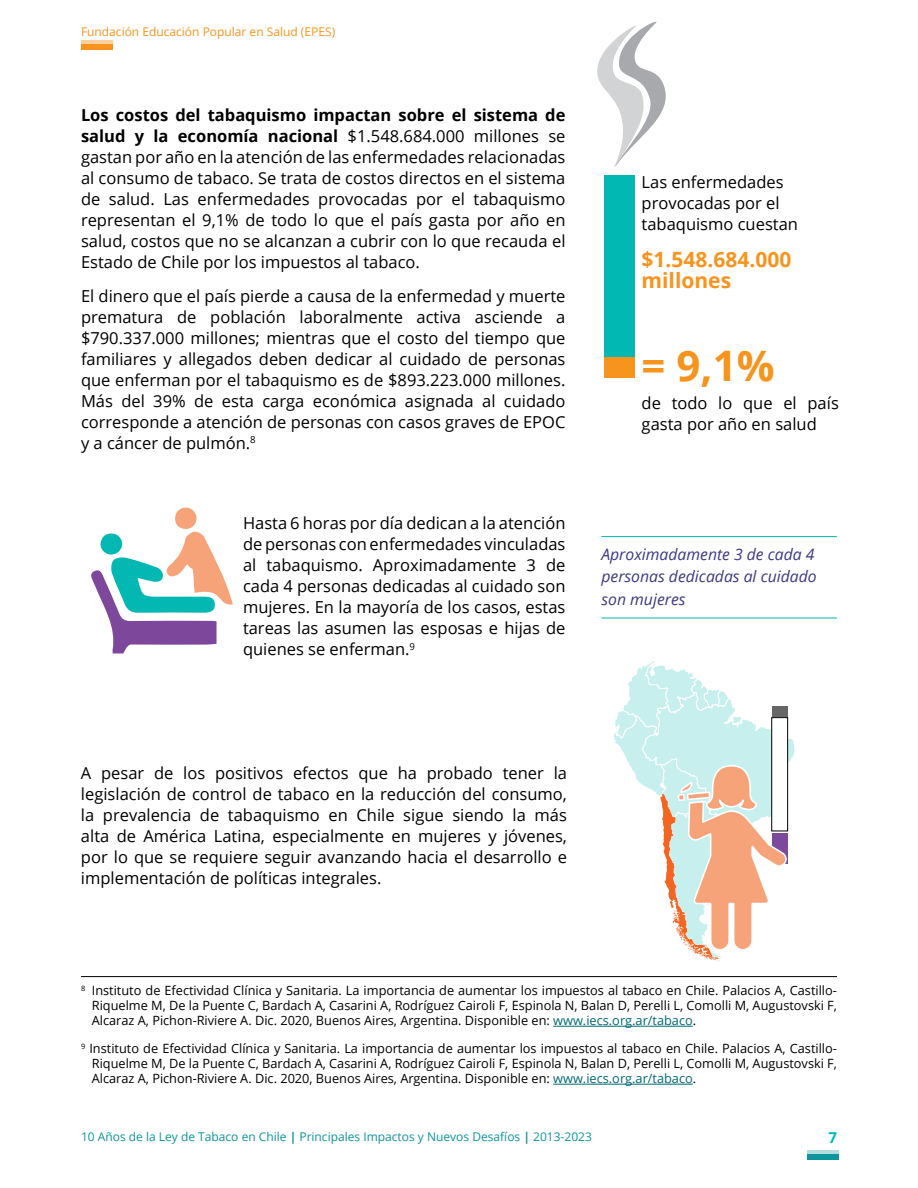
<style>
.page{position:relative;width:918px;height:1188px;background:#fff}
.page>*{position:absolute;margin:0;border:0;box-sizing:border-box;transform-origin:0 0}
.t1{font:700 42px "Open Sans";color:#f7941e}
.t2{font:700 21px/21px "Open Sans";color:#f7941e}
.t3{font:16.5px/21px "Open Sans";color:#000;text-align:justify}
.t4{font:italic 15.75px/22.5px "Open Sans";color:#3d3984}
.t5{font:700 15px "Open Sans";color:#02b8b3}
.t6{font:12.75px/15px "Open Sans";color:#000;text-align:justify}
.t7{font:12px "Open Sans";color:#0e949c}
.t8{font:12px "Open Sans";color:#f7941e}
.s1{font-weight:700}
.s2{color:#006872}
</style>
<div class="page">
<div style="left:807px;top:1154px;width:31px;height:6px;background:#0e949c"></div>
<hr style="left:807px;top:1150px;width:31px;height:3px;background:#b1dedc">
<div style="left:81px;top:45px;width:32px;height:5px;background:#f7941e"></div>
<hr style="left:81px;top:40px;width:32px;height:4px;background:#fed09e">
<div style="left:604px;top:176px;width:31px;height:202px;background:#02b8b3"></div>
<div style="left:604px;top:358px;width:31px;height:20px;background:#f7941e"></div>
<svg style="left:597px;top:21px;width:69px;height:146px"></svg>
<hr style="left:81px;top:976px;width:756px;height:1px;background:#000">
<hr style="left:553px;top:1026px;width:140px;height:1px;background:#006872">
<hr style="left:553px;top:1084px;width:140px;height:1px;background:#006872">
<svg style="left:91px;top:531px;width:142px;height:122px"></svg>
<div style="left:175px;top:507px;width:21px;height:22px;background:#f7a37a;border-radius:50%"></div>
<div style="left:100px;top:533px;width:22px;height:22px;background:#03b8b3;border-radius:50%"></div>
<hr style="left:602px;top:536px;width:235px;height:1px;background:#02b8b3">
<hr style="left:602px;top:618px;width:235px;height:1px;background:#02b8b3">
<svg style="left:613px;top:661px;width:182px;height:301px"></svg>
<p class="t8" style="left:81px;top:24px;width:256px">Fundación Educación Popular en Salud (EPES)</p>
<p class="t3" style="left:81px;top:104px;width:486px"><span class="s1">Los costos del tabaquismo impactan sobre el sistema de salud y la economía nacional</span> $1.548.684.000 millones se gastan por año en la atención de las enfermedades relacionadas al consumo de tabaco. Se trata de costos directos en el sistema de salud. Las enfermedades provocadas por el tabaquismo representan el 9,1% de todo lo que el país gasta por año en salud, costos que no se alcanzan a cubrir con lo que recauda el Estado de Chile por los impuestos al tabaco.</p>
<p class="t3" style="left:81px;top:285px;width:486px">El dinero que el país pierde a causa de la enfermedad y muerte prematura de población laboralmente activa asciende a $790.337.000 millones; mientras que el costo del tiempo que familiares y allegados deben dedicar al cuidado de personas que enferman por el tabaquismo es de $893.223.000 millones.<br>Más del 39% de esta carga económica asignada al cuidado corresponde a atención de personas con casos graves de EPOC y a cáncer de pulmón.<sup>8</sup></p>
<p class="t3" style="left:243px;top:512px;width:324px">Hasta 6 horas por día dedican a la atención de personas con enfermedades vinculadas al tabaquismo. Aproximadamente 3 de cada 4 personas dedicadas al cuidado son mujeres. En la mayoría de los casos, estas tareas las asumen las esposas e hijas de quienes se enferman.<sup>9</sup></p>
<p class="t3" style="left:642px;top:171px;width:158px;text-align:left">Las enfermedades provocadas por el tabaquismo cuestan</p>
<p class="t2" style="left:642px;top:248px;width:151px">$1.548.684.000 millones</p>
<h1 class="t1" style="left:642px;top:336px;width:134px">= 9,1%</h1>
<p class="t3" style="left:642px;top:392px;width:199px">de todo lo que el país gasta por año en salud</p>
<p class="t4" style="left:602px;top:542px;width:217px">Aproximadamente 3 de cada 4 personas dedicadas al cuidado son mujeres</p>
<p class="t3" style="left:81px;top:762px;width:488px">A pesar de los positivos efectos que ha probado tener la legislación de control de tabaco en la reducción del consumo, la prevalencia de tabaquismo en Chile sigue siendo la más alta de América Latina, especialmente en mujeres y jóvenes, por lo que se requiere seguir avanzando hacia el desarrollo e implementación de políticas integrales.</p>
<p class="t6" style="left:92px;top:983px;width:747px;text-indent:-11px"><sup>8</sup> Instituto de Efectividad Clínica y Sanitaria. La importancia de aumentar los impuestos al tabaco en Chile. Palacios A, Castillo-Riquelme M, De la Puente C, Bardach A, Casarini A, Rodríguez Cairoli F, Espinola N, Balan D, Perelli L, Comolli M, Augustovski F, Alcaraz A, Pichon-Riviere A. Dic. 2020, Buenos Aires, Argentina. Disponible en: <span class="s2">www.iecs.org.ar/tabaco</span>.</p>
<p class="t6" style="left:92px;top:1041px;width:747px;text-indent:-11px"><sup>9</sup> Instituto de Efectividad Clínica y Sanitaria. La importancia de aumentar los impuestos al tabaco en Chile. Palacios A, Castillo-Riquelme M, De la Puente C, Bardach A, Casarini A, Rodríguez Cairoli F, Espinola N, Balan D, Perelli L, Comolli M, Augustovski F, Alcaraz A, Pichon-Riviere A. Dic. 2020, Buenos Aires, Argentina. Disponible en: <span class="s2">www.iecs.org.ar/tabaco</span>.</p>
<p class="t7" style="left:81px;top:1128px;width:512px">10 Años de la Ley de Tabaco en Chile <span class="s1">|</span> Principales Impactos y Nuevos Desafíos <span class="s1">|</span> 2013-2023</p>
<p class="t5" style="left:828px;top:1127px;width:10px">7</p>
</div>
